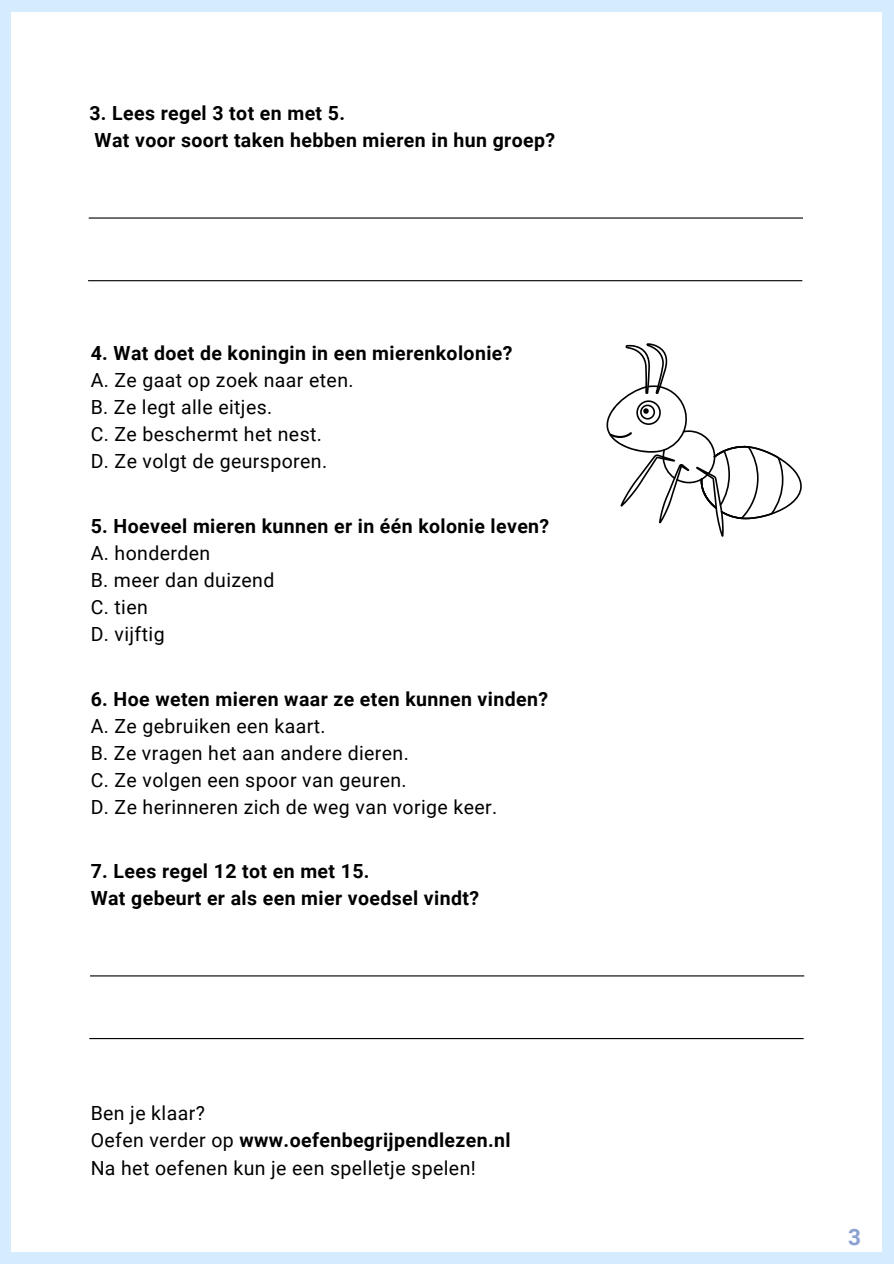
<style>
.page{position:relative;width:894px;height:1264px;background:#fff}
.page>*{position:absolute;margin:0;border:0;box-sizing:border-box;transform-origin:0 0}
.t1{font:700 22.5px "Roboto";color:#8ba1d2}
.t2{font:19.5px/27px "Roboto";letter-spacing:.02em;color:#000}
.t3{font:700 19.5px/27px "Roboto";letter-spacing:.02em;color:#000}
.s1{font-weight:700}
</style>
<div class="page">
<div style="left:0;top:0;width:893px;height:1263px;background:#d5ecfe"></div>
<div style="left:11px;top:12px;width:871px;height:1239px;background:#fff"></div>
<hr style="left:90px;top:975px;width:714px;height:1px;background:#000">
<hr style="left:89px;top:1038px;width:714px;height:1px;background:#000">
<hr style="left:89px;top:217px;width:713px;height:2px;background:#000">
<hr style="left:88px;top:280px;width:714px;height:1px;background:#000">
<svg style="left:606px;top:343px;width:195px;height:193px"></svg>
<p class="t3" style="left:89px;top:99px;width:467px">3. Lees regel 3 tot en met 5.<br>Wat voor soort taken hebben mieren in hun groep?</p>
<p class="t3" style="left:91px;top:339px;width:423px">4. Wat doet de koningin in een mierenkolonie?</p>
<p class="t2" style="left:91px;top:366px;width:264px">A. Ze gaat op zoek naar eten.<br>B. Ze legt alle eitjes.<br>C. Ze beschermt het nest.<br>D. Ze volgt de geursporen.</p>
<p class="t3" style="left:91px;top:511px;width:460px">5. Hoeveel mieren kunnen er in één kolonie leven?</p>
<p class="t2" style="left:91px;top:538px;width:185px">A. honderden<br>B. meer dan duizend<br>C. tien<br>D. vijftig</p>
<p class="t3" style="left:91px;top:684px;width:459px">6. Hoe weten mieren waar ze eten kunnen vinden?</p>
<p class="t2" style="left:91px;top:711px;width:408px">A. Ze gebruiken een kaart.<br>B. Ze vragen het aan andere dieren.<br>C. Ze volgen een spoor van geuren.<br>D. Ze herinneren zich de weg van vorige keer.</p>
<p class="t3" style="left:91px;top:857px;width:390px">7. Lees regel 12 tot en met 15.<br>Wat gebeurt er als een mier voedsel vindt?</p>
<p class="t2" style="left:91px;top:1099px;width:421px">Ben je klaar?<br>Oefen verder op <span class="s1">www.oefenbegrijpendlezen.nl<br></span>Na het oefenen kun je een spelletje spelen!</p>
<p class="t1" style="left:848px;top:1221px;width:14px">3</p>
</div>
